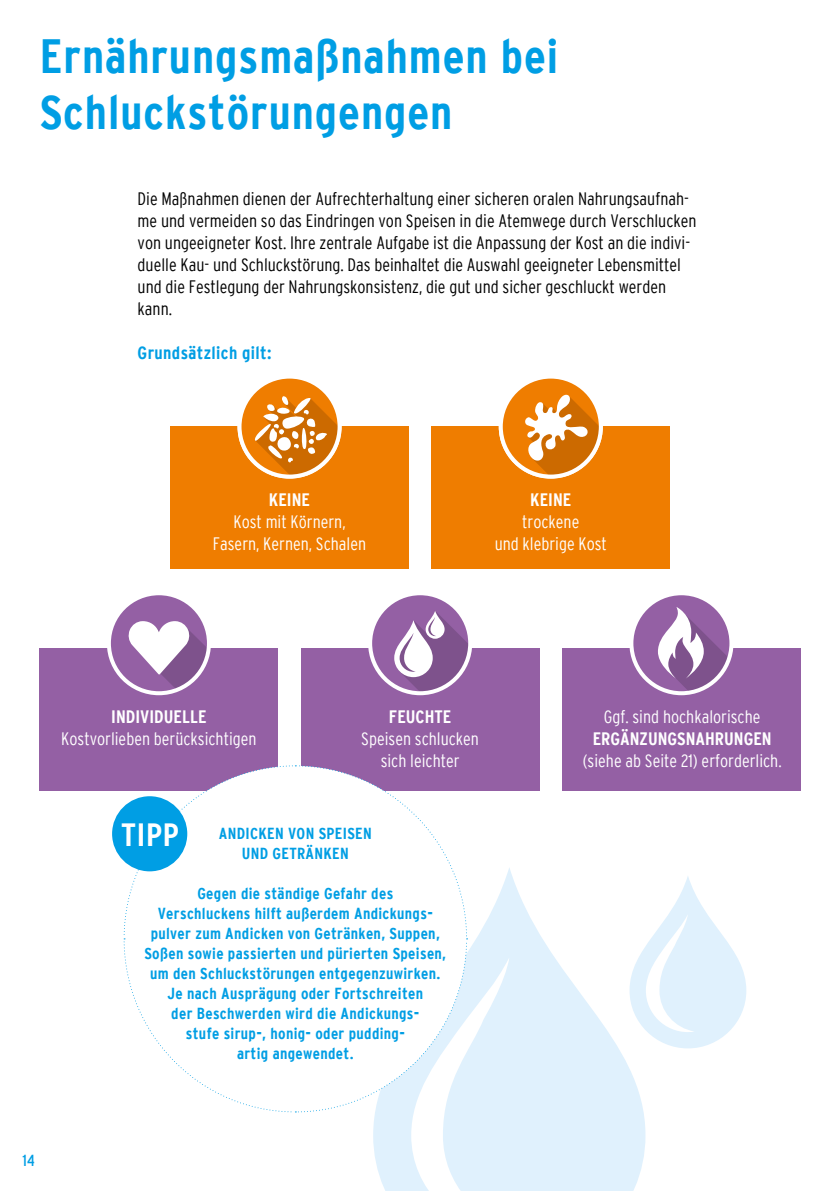
<style>
.page{position:relative;width:840px;height:1191px;background:#fff}
.page>*{position:absolute;margin:0;border:0;box-sizing:border-box;transform-origin:0 0}
.t1{font:700 condensed 48px/56px "Interstate";letter-spacing:.02em;color:#009ee4}
.t2{font:300 condensed 18px/22px "Interstate";color:#000}
.t3{font:300 condensed 18px/22px "Interstate";color:#fff;text-align:center}
.t4{font:700 condensed 18px "Interstate";color:#fff}
.t5{font:700 condensed 18px "Interstate";letter-spacing:.02em;color:#009ee4}
.t6{font:700 condensed 16px/20px "Interstate";letter-spacing:.02em;color:#009ee4}
.t7{font:16px "Inter Reg Con";color:#009ee4}
.s1{font-size:32.2px;color:#fff}
</style>
<div class="page">
<svg style="left:373px;top:868px;width:272px;height:323px;fill:#e0f1fd"></svg>
<svg style="left:629px;top:875px;width:117px;height:173px"></svg>
<div style="left:170px;top:427px;width:238px;height:142px;background:#ef7d00"></div>
<div style="left:431px;top:427px;width:238px;height:142px;background:#ef7d00"></div>
<div style="left:40px;top:648px;width:238px;height:142px;background:#9460a4"></div>
<div style="left:301px;top:648px;width:238px;height:142px;background:#9460a4"></div>
<div style="left:562px;top:648px;width:238px;height:142px;background:#9460a4"></div>
<svg style="left:239px;top:376px;width:100px;height:100px;fill:#ef7d00"></svg>
<div style="left:237px;top:374px;width:104px;height:104px;border:4px solid #fff;border-radius:50%"></div>
<svg style="left:254px;top:396px;width:85px;height:80px"></svg>
<svg style="left:500px;top:376px;width:100px;height:100px;fill:#ef7d00"></svg>
<div style="left:498px;top:374px;width:104px;height:104px;border:4px solid #fff;border-radius:50%"></div>
<svg style="left:524px;top:393px;width:76px;height:83px"></svg>
<div style="left:109px;top:593px;width:100px;height:100px;background:#9460a4;border-radius:50%"></div>
<div style="left:107px;top:591px;width:104px;height:104px;border:4px solid #fff;border-radius:50%"></div>
<svg style="left:123px;top:765px;width:344px;height:348px"></svg>
<div style="left:112px;top:796px;width:75px;height:75px;background:#009ee4;border-radius:50%"></div>
<div style="left:631px;top:593px;width:100px;height:100px;background:#9460a4;border-radius:50%"></div>
<div style="left:629px;top:591px;width:104px;height:104px;border:4px solid #fff;border-radius:50%"></div>
<div style="left:370px;top:593px;width:100px;height:100px;background:#9460a4;border-radius:50%"></div>
<div style="left:368px;top:591px;width:104px;height:104px;border:4px solid #fff;border-radius:50%"></div>
<svg style="left:394px;top:610px;width:76px;height:83px"></svg>
<svg style="left:657px;top:607px;width:74px;height:86px"></svg>
<svg style="left:127px;top:621px;width:82px;height:72px"></svg>
<h1 class="t1" style="left:40px;top:31px;width:520px">Ernährungsmaßnahmen bei<br>Schluckstörungengen</h1>
<p class="t2" style="left:137px;top:188px;width:560px">Die Maßnahmen dienen der Aufrechterhaltung einer sicheren oralen Nahrungsaufnah&shy;me und vermeiden so das Eindringen von Speisen in die Atemwege durch Verschlucken von ungeeigneter Kost . Ihre zentrale Aufgabe ist die Anpassung der Kost an die indivi&shy;duelle Kau- und Schluckstörung . Das beinhaltet die Auswahl geeigneter Lebensmittel und die Festlegung der Nahrungskonsistenz, die gut und sicher geschluckt werden kann .</p>
<p class="t5" style="left:137px;top:345px;width:135px">Grundsätzlich gilt:</p>
<p class="t4" style="left:269px;top:491px;width:43px">KEINE</p>
<p class="t3" style="left:213px;top:511px;width:155px">Kost mit Körnern,<br>Fasern, Kernen, Schalen</p>
<p class="t4" style="left:530px;top:491px;width:43px">KEINE</p>
<p class="t3" style="left:494px;top:511px;width:114px">trockene<br>und klebrige Kost</p>
<p class="t4" style="left:111px;top:708px;width:97px">INDIVIDUELLE</p>
<p class="t3" style="left:61px;top:728px;width:197px">Kostvorlieben berücksichtigen</p>
<p class="t4" style="left:389px;top:708px;width:64px">FEUCHTE</p>
<p class="t3" style="left:361px;top:728px;width:119px">Speisen schlucken sich leichter</p>
<p class="t6" style="left:241px;top:824px;width:132px;text-indent:-120px"><span class="s1">TIPP</span> ANDICKEN VON SPEISEN<br>UND GETRÄNKEN</p>
<p class="t6" style="left:144px;top:884px;width:303px;text-align:center">Gegen die ständige Gefahr des<br>Verschluckens hilft außerdem Andickungs&shy;pulver zum Andicken von Getränken, Suppen, Soßen sowie passierten und pürierten Speisen, um den Schluckstörungen entgegenzuwirken Je nach Ausprägung oder Fortschreiten<br>der Beschwerden wird die Andickungs-<br>stufe sirup-, honig- oder pudding-<br>artig angewendet</p>
<p class="t7" style="left:22px;top:1153px;width:14px">14</p>
<p class="t3" style="left:603px;top:706px;width:158px">Ggf . sind hochkalorische</p>
<p class="t4" style="left:592px;top:730px;width:180px">ERGÄNZUNGSNAHRUNGEN</p>
<p class="t3" style="left:582px;top:750px;width:200px">(siehe ab Seite 21) erforderlich .</p>
</div>
